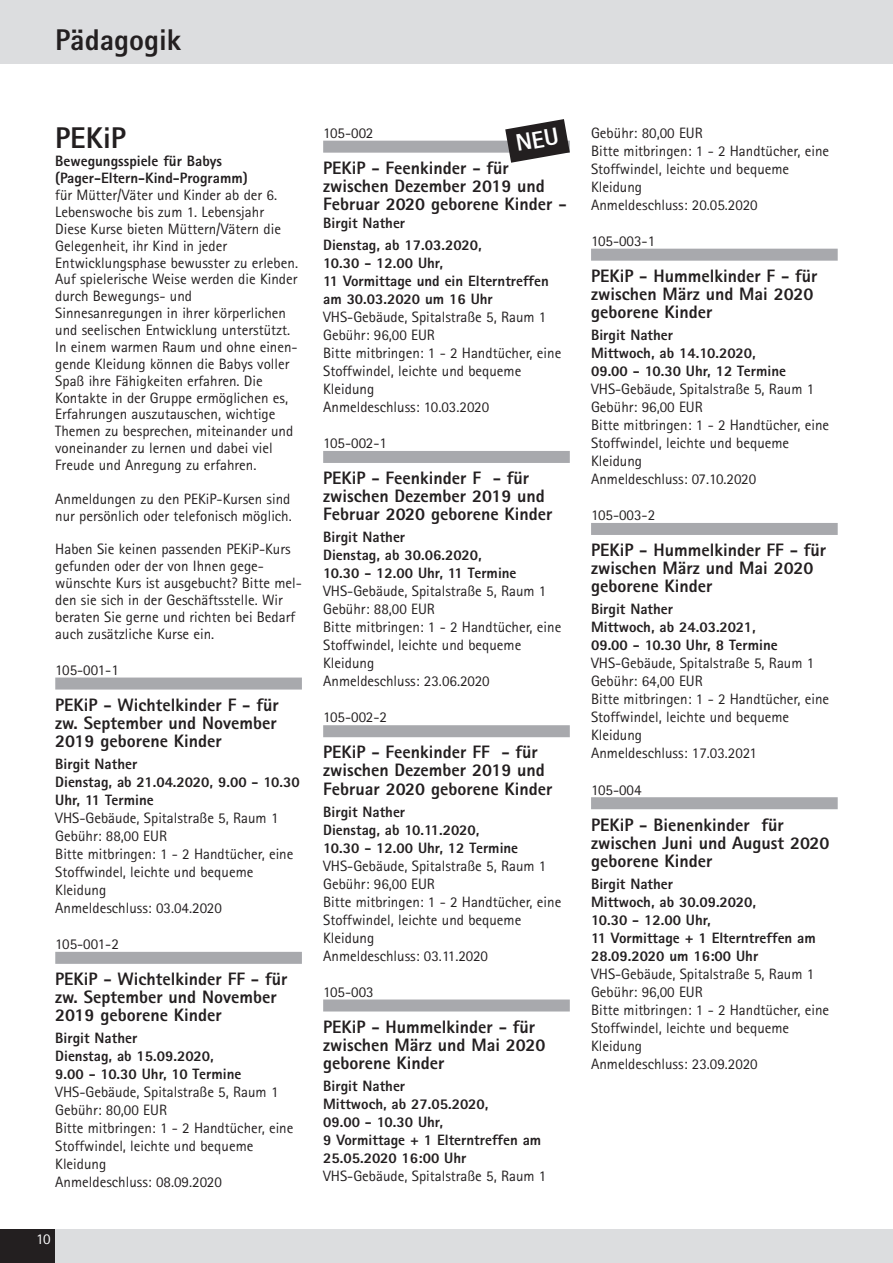
<style>
.page{position:relative;width:893px;height:1263px;background:#fff}
.page>*{position:absolute;margin:0;border:0;box-sizing:border-box;transform-origin:0 0}
.t1{font:800 30px "Rotis Sans Serif";color:#231f20}
.t2{font:800 18px/18px "Rotis Sans Serif";color:#231f20}
.t3{font:15px/18px "Rotis Sans Serif";color:#231f20}
.t4{font:800 15px/18px "Rotis Sans Serif";color:#231f20}
.t5{font:15px "Rotis Sans Serif";color:#fff}
</style>
<div class="page">
<div style="left:0;top:0;width:893px;height:64px;background:#dcdddf"></div>
<div style="left:0;top:1229px;width:893px;height:34px;background:#dcdddf"></div>
<div style="left:0;top:1229px;width:55px;height:34px;background:#231f20"></div>
<div style="left:55px;top:677px;width:247px;height:12px;background:#a8a9ad"></div>
<div style="left:55px;top:952px;width:247px;height:12px;background:#a8a9ad"></div>
<div style="left:323px;top:141px;width:247px;height:12px;background:#a8a9ad"></div>
<div style="left:323px;top:451px;width:247px;height:12px;background:#a8a9ad"></div>
<div style="left:323px;top:725px;width:247px;height:12px;background:#a8a9ad"></div>
<div style="left:323px;top:999px;width:247px;height:12px;background:#a8a9ad"></div>
<div style="left:591px;top:249px;width:247px;height:12px;background:#a8a9ad"></div>
<div style="left:591px;top:523px;width:247px;height:12px;background:#a8a9ad"></div>
<div style="left:591px;top:797px;width:247px;height:12px;background:#a8a9ad"></div>
<svg style="left:505px;top:119px;width:65px;height:44px"></svg>
<h1 class="t1" style="left:55px;top:30px;width:128px">Pädagogik</h1>
<h1 class="t1" style="left:55px;top:128px;width:72px">PEKiP</h1>
<p class="t4" style="left:55px;top:154px;width:194px;line-height:16.8px">Bewegungsspiele für Babys (Pager-Eltern-Kind-Programm)</p>
<p class="t3" style="left:55px;top:188px;width:244px;line-height:16.8px">für Mütter/Väter und Kinder ab der 6.<br>Lebenswoche bis zum 1. Lebensjahr Diese Kurse bieten Müttern/Vätern die Gelegenheit, ihr Kind in jeder Entwicklungsphase bewusster zu erleben.<br>Auf spielerische Weise werden die Kinder durch Bewegungs- und Sinnesanregungen in ihrer körperlichen und seelischen Entwicklung unterstützt.<br>In einem warmen Raum und ohne einen&shy;gende Kleidung können die Babys voller Spaß ihre Fähigkeiten erfahren. Die Kontakte in der Gruppe ermöglichen es, Erfahrungen auszutauschen, wichtige Themen zu besprechen, miteinander und voneinander zu lernen und dabei viel Freude und Anregung zu erfahren.</p>
<p class="t3" style="left:55px;top:492px;width:238px;line-height:16.8px">Anmeldungen zu den PEKiP-Kursen sind nur persönlich oder telefonisch möglich.</p>
<p class="t3" style="left:55px;top:542px;width:248px;line-height:16.8px">Haben Sie keinen passenden PEKiP-Kurs gefunden oder der von Ihnen gege&shy;wünschte Kurs ist ausgebucht? Bitte mel&shy;den sie sich in der Geschäftsstelle. Wir beraten Sie gerne und richten bei Bedarf auch zusätzliche Kurse ein.</p>
<p class="t3" style="left:55px;top:662px;width:65px">105-001-1</p>
<p class="t2" style="left:55px;top:697px;width:225px;text-align:justify">PEKiP - Wichtelkinder F - für zw. September und November 2019 geborene Kinder</p>
<p class="t4" style="left:55px;top:756px;width:246px">Birgit Nather<br>Dienstag, ab 21.04.2020, 9.00 - 10.30<br>Uhr, 11 Termine</p>
<p class="t3" style="left:55px;top:810px;width:240px">VHS-Gebäude, Spitalstraße 5, Raum 1<br>Gebühr: 88,00 EUR<br>Bitte mitbringen: 1 - 2 Handtücher, eine<br>Stoffwindel, leichte und bequeme<br>Kleidung<br>Anmeldeschluss: 03.04.2020</p>
<p class="t3" style="left:55px;top:936px;width:65px">105-001-2</p>
<p class="t2" style="left:55px;top:972px;width:234px">PEKiP - Wichtelkinder FF - für zw. September und November<br>2019 geborene Kinder</p>
<p class="t4" style="left:55px;top:1031px;width:188px">Birgit Nather<br>Dienstag, ab 15.09.2020,<br>9.00 - 10.30 Uhr, 10 Termine</p>
<p class="t3" style="left:55px;top:1085px;width:240px">VHS-Gebäude, Spitalstraße 5, Raum 1<br>Gebühr: 80,00 EUR<br>Bitte mitbringen: 1 - 2 Handtücher, eine<br>Stoffwindel, leichte und bequeme<br>Kleidung<br>Anmeldeschluss: 08.09.2020</p>
<p class="t5" style="left:36px;top:1233px;width:16px">10</p>
<p class="t3" style="left:323px;top:125px;width:52px">105-002</p>
<p class="t2" style="left:323px;top:161px;width:245px">PEKiP - Feenkinder - für zwischen Dezember 2019 und<br>Februar 2020 geborene Kinder -</p>
<p class="t4" style="left:323px;top:213px;width:160px;line-height:22.2px">Birgit Nather<br>Dienstag, ab 17.03.2020,</p>
<p class="t4" style="left:323px;top:256px;width:227px">10.30 - 12.00 Uhr,<br>11 Vormittage und ein Elterntreffen am 30.03.2020 um 16 Uhr</p>
<p class="t3" style="left:323px;top:310px;width:240px">VHS-Gebäude, Spitalstraße 5, Raum 1<br>Gebühr: 96,00 EUR<br>Bitte mitbringen: 1 - 2 Handtücher, eine<br>Stoffwindel, leichte und bequeme<br>Kleidung<br>Anmeldeschluss: 10.03.2020</p>
<p class="t3" style="left:323px;top:436px;width:65px">105-002-1</p>
<p class="t2" style="left:323px;top:471px;width:231px">PEKiP - Feenkinder F - für zwischen Dezember 2019 und<br>Februar 2020 geborene Kinder</p>
<p class="t4" style="left:323px;top:530px;width:195px">Birgit Nather<br>Dienstag, ab 30.06.2020,<br>10.30 - 12.00 Uhr, 11 Termine</p>
<p class="t3" style="left:323px;top:584px;width:240px">VHS-Gebäude, Spitalstraße 5, Raum 1<br>Gebühr: 88,00 EUR<br>Bitte mitbringen: 1 - 2 Handtücher, eine<br>Stoffwindel, leichte und bequeme<br>Kleidung<br>Anmeldeschluss: 23.06.2020</p>
<p class="t3" style="left:323px;top:710px;width:65px">105-002-2</p>
<p class="t2" style="left:323px;top:745px;width:231px">PEKiP - Feenkinder FF - für zwischen Dezember 2019 und<br>Februar 2020 geborene Kinder</p>
<p class="t4" style="left:323px;top:804px;width:197px">Birgit Nather<br>Dienstag, ab 10.11.2020,<br>10.30 - 12.00 Uhr, 12 Termine</p>
<p class="t3" style="left:323px;top:858px;width:240px">VHS-Gebäude, Spitalstraße 5, Raum 1<br>Gebühr: 96,00 EUR<br>Bitte mitbringen: 1 - 2 Handtücher, eine<br>Stoffwindel, leichte und bequeme<br>Kleidung<br>Anmeldeschluss: 03.11.2020</p>
<p class="t3" style="left:323px;top:984px;width:52px">105-003</p>
<p class="t2" style="left:323px;top:1019px;width:224px">PEKiP - Hummelkinder - für zwischen März und Mai 2020 geborene Kinder</p>
<p class="t4" style="left:323px;top:1078px;width:220px">Birgit Nather<br>Mittwoch, ab 27.05.2020,<br>09.00 - 10.30 Uhr,<br>9 Vormittage + 1 Elterntreffen am<br>25.05.2020 16:00 Uhr</p>
<p class="t3" style="left:323px;top:1168px;width:225px">VHS-Gebäude, Spitalstraße 5, Raum 1</p>
<p class="t3" style="left:591px;top:125px;width:240px">Gebühr: 80,00 EUR<br>Bitte mitbringen: 1 - 2 Handtücher, eine<br>Stoffwindel, leichte und bequeme<br>Kleidung<br>Anmeldeschluss: 20.05.2020</p>
<p class="t3" style="left:591px;top:233px;width:66px">105-003-1</p>
<p class="t2" style="left:591px;top:269px;width:228px">PEKiP - Hummelkinder F - für zwischen März und Mai 2020 geborene Kinder</p>
<p class="t4" style="left:591px;top:328px;width:197px">Birgit Nather<br>Mittwoch, ab 14.10.2020,<br>09.00 - 10.30 Uhr, 12 Termine</p>
<p class="t3" style="left:591px;top:382px;width:240px">VHS-Gebäude, Spitalstraße 5, Raum 1<br>Gebühr: 96,00 EUR<br>Bitte mitbringen: 1 - 2 Handtücher, eine<br>Stoffwindel, leichte und bequeme<br>Kleidung<br>Anmeldeschluss: 07.10.2020</p>
<p class="t3" style="left:591px;top:508px;width:66px">105-003-2</p>
<p class="t2" style="left:591px;top:543px;width:237px">PEKiP - Hummelkinder FF - für zwischen März und Mai 2020 geborene Kinder</p>
<p class="t4" style="left:591px;top:602px;width:188px">Birgit Nather<br>Mittwoch, ab 24.03.2021,<br>09.00 - 10.30 Uhr, 8 Termine</p>
<p class="t3" style="left:591px;top:656px;width:240px">VHS-Gebäude, Spitalstraße 5, Raum 1<br>Gebühr: 64,00 EUR<br>Bitte mitbringen: 1 - 2 Handtücher, eine<br>Stoffwindel, leichte und bequeme<br>Kleidung<br>Anmeldeschluss: 17.03.2021</p>
<p class="t3" style="left:591px;top:782px;width:52px">105-004</p>
<p class="t2" style="left:591px;top:817px;width:240px">PEKiP - Bienenkinder für zwischen Juni und August 2020 geborene Kinder</p>
<p class="t4" style="left:591px;top:876px;width:226px">Birgit Nather<br>Mittwoch, ab 30.09.2020,<br>10.30 - 12.00 Uhr,<br>11 Vormittage + 1 Elterntreffen am<br>28.09.2020 um 16:00 Uhr</p>
<p class="t3" style="left:591px;top:966px;width:240px">VHS-Gebäude, Spitalstraße 5, Raum 1<br>Gebühr: 96,00 EUR<br>Bitte mitbringen: 1 - 2 Handtücher, eine<br>Stoffwindel, leichte und bequeme<br>Kleidung<br>Anmeldeschluss: 23.09.2020</p>
</div>
